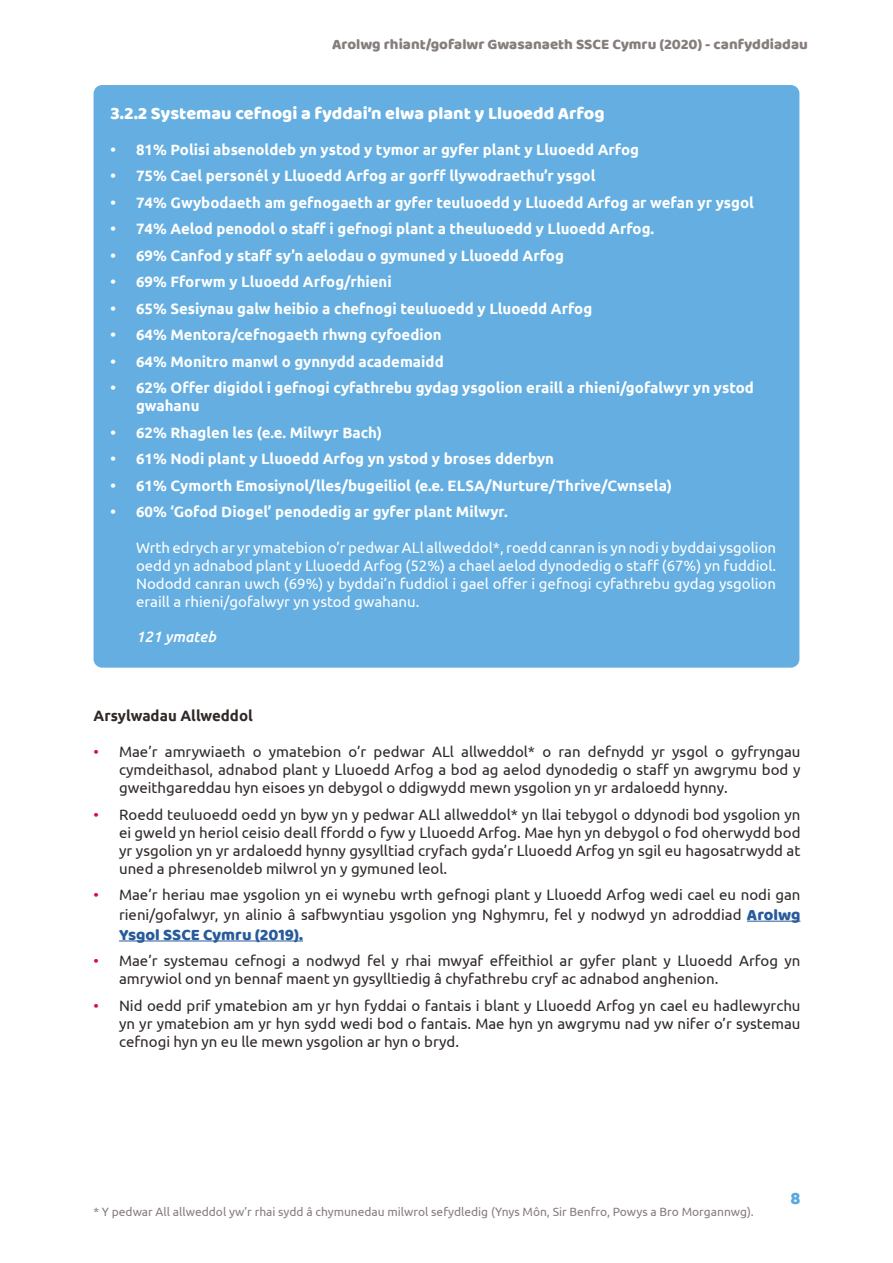
<style>
.page{position:relative;width:893px;height:1263px;background:#fff}
.page>*{position:absolute;margin:0;border:0;box-sizing:border-box;transform-origin:0 0}
.t1{font:18px "Baloo";color:#fff}
.t2{font:18px "Baloo";color:#59aadf}
.t3{font:16.5px "Baloo";color:#275b9b}
.t4{font:15px/18px "Ubuntu";color:#2f2927;text-align:justify}
.t5{font:700 15px/18px "Ubuntu";color:#fff}
.t6{font:15px/18px "Ubuntu";color:#fff;text-align:justify}
.t7{font:15px "Baloo";color:#867d7c}
.t8{font:700 15px "Ubuntu";color:#2f2927}
.t9{font:italic 500 15px "Ubuntu";color:#fff}
.t10{font:12px "Ubuntu";color:#867d7c}
.s1{color:#d41038}
.s2{font-family:"Baloo";font-size:16.5px;color:#275b9b}
</style>
<div class="page">
<div style="left:94px;top:85px;width:705px;height:583px;background:#64aee1;border-radius:9px"></div>
<hr style="left:747px;top:921px;width:53px;height:1px;background:#275b9b">
<hr style="left:119px;top:940px;width:184px;height:1px;background:#275b9b">
<p class="t7" style="left:332px;top:35px;width:477px">Arolwg rhiant/gofalwr Gwasanaeth SSCE Cymru (2020) - canfyddiadau</p>
<p class="t1" style="left:111px;top:102px;width:496px">3.2.2 Systemau cefnogi a fyddai’n elwa plant y Lluoedd Arfog</p>
<p class="t5" style="left:111px;top:140px;width:530px">• 81% Polisi absenoldeb yn ystod y tymor ar gyfer plant y Lluoedd Arfog</p>
<p class="t5" style="left:111px;top:167px;width:486px">• 75% Cael personél y Lluoedd Arfog ar gorff llywodraethu’r ysgol</p>
<p class="t5" style="left:111px;top:193px;width:645px">• 74% Gwybodaeth am gefnogaeth ar gyfer teuluoedd y Lluoedd Arfog ar wefan yr ysgol</p>
<p class="t5" style="left:111px;top:220px;width:545px">• 74% Aelod penodol o staff i gefnogi plant a theuluoedd y Lluoedd Arfog.</p>
<p class="t5" style="left:111px;top:246px;width:455px">• 69% Canfod y staff sy’n aelodau o gymuned y Lluoedd Arfog</p>
<p class="t5" style="left:111px;top:273px;width:283px">• 69% Fforwm y Lluoedd Arfog/rhieni</p>
<p class="t5" style="left:111px;top:299px;width:483px">• 65% Sesiynau galw heibio a chefnogi teuluoedd y Lluoedd Arfog</p>
<p class="t5" style="left:111px;top:326px;width:333px">• 64% Mentora/cefnogaeth rhwng cyfoedion</p>
<p class="t5" style="left:111px;top:352px;width:335px">• 64% Monitro manwl o gynnydd academaidd</p>
<p class="t5" style="left:136px;top:379px;width:619px;text-indent:-26px">• 62% Offer digidol i gefnogi cyfathrebu gydag ysgolion eraill a rhieni/gofalwyr yn ystod gwahanu</p>
<p class="t5" style="left:111px;top:423px;width:273px">• 62% Rhaglen les (e.e. Milwyr Bach)</p>
<p class="t5" style="left:111px;top:450px;width:445px">• 61% Nodi plant y Lluoedd Arfog yn ystod y broses dderbyn</p>
<p class="t5" style="left:111px;top:476px;width:563px">• 61% Cymorth Emosiynol/lles/bugeiliol (e.e. ELSA/Nurture/Thrive/Cwnsela)</p>
<p class="t5" style="left:111px;top:503px;width:399px">• 60% ‘Gofod Diogel’ penodedig ar gyfer plant Milwyr.</p>
<p class="t6" style="left:136px;top:538px;width:641px">Wrth edrych ar yr ymatebion o’r pedwar ALl allweddol*, roedd canran is yn nodi y byddai ysgolion oedd yn adnabod plant y Lluoedd Arfog (52%) a chael aelod dynodedig o staff (67%) yn fuddiol.<br>Nododd canran uwch (69%) y byddai’n fuddiol i gael offer i gefnogi cyfathrebu gydag ysgolion eraill a rhieni/gofalwyr yn ystod gwahanu.</p>
<p class="t9" style="left:136px;top:628px;width:81px">121 ymateb</p>
<p class="t8" style="left:94px;top:707px;width:161px">Arsylwadau Allweddol</p>
<p class="t4" style="left:119px;top:742px;width:683px;text-indent:-26px"><span class="s1">•</span> Mae’r amrywiaeth o ymatebion o’r pedwar ALl allweddol* o ran defnydd yr ysgol o gyfryngau cymdeithasol, adnabod plant y Lluoedd Arfog a bod ag aelod dynodedig o staff yn awgrymu bod y gweithgareddau hyn eisoes yn debygol o ddigwydd mewn ysgolion yn yr ardaloedd hynny.</p>
<p class="t4" style="left:119px;top:805px;width:683px;text-indent:-26px"><span class="s1">•</span> Roedd teuluoedd oedd yn byw yn y pedwar ALl allweddol* yn llai tebygol o ddynodi bod ysgolion yn ei gweld yn heriol ceisio deall ffordd o fyw y Lluoedd Arfog. Mae hyn yn debygol o fod oherwydd bod yr ysgolion yn yr ardaloedd hynny gysylltiad cryfach gyda’r Lluoedd Arfog yn sgil eu hagosatrwydd at uned a phresenoldeb milwrol yn y gymuned leol.</p>
<p class="t4" style="left:94px;top:884px;width:708px;line-height:19.8px;text-align:right"><span class="s1">•</span> Mae’r heriau mae ysgolion yn ei wynebu wrth gefnogi plant y Lluoedd Arfog wedi cael eu nodi gan rieni/gofalwyr, yn alinio â safbwyntiau ysgolion yng Nghymru, fel y nodwyd yn adroddiad <span class="s2">Arolwg</span></p>
<p class="t3" style="left:119px;top:924px;width:185px">Ysgol SSCE Cymru (2019).</p>
<p class="t4" style="left:119px;top:951px;width:683px;text-indent:-26px"><span class="s1">•</span> Mae’r systemau cefnogi a nodwyd fel y rhai mwyaf effeithiol ar gyfer plant y Lluoedd Arfog yn amrywiol ond yn bennaf maent yn gysylltiedig â chyfathrebu cryf ac adnabod anghenion.</p>
<p class="t4" style="left:119px;top:996px;width:683px;text-indent:-26px"><span class="s1">•</span> Nid oedd prif ymatebion am yr hyn fyddai o fantais i blant y Lluoedd Arfog yn cael eu hadlewyrchu yn yr ymatebion am yr hyn sydd wedi bod o fantais. Mae hyn yn awgrymu nad yw nifer o’r systemau cefnogi hyn yn eu lle mewn ysgolion ar hyn o bryd.</p>
<p class="t10" style="left:93px;top:1205px;width:662px">* Y pedwar All allweddol yw’r rhai sydd â chymunedau milwrol sefydledig (Ynys Môn, Sir Benfro, Powys a Bro Morgannwg).</p>
<p class="t2" style="left:790px;top:1187px;width:12px">8</p>
</div>
